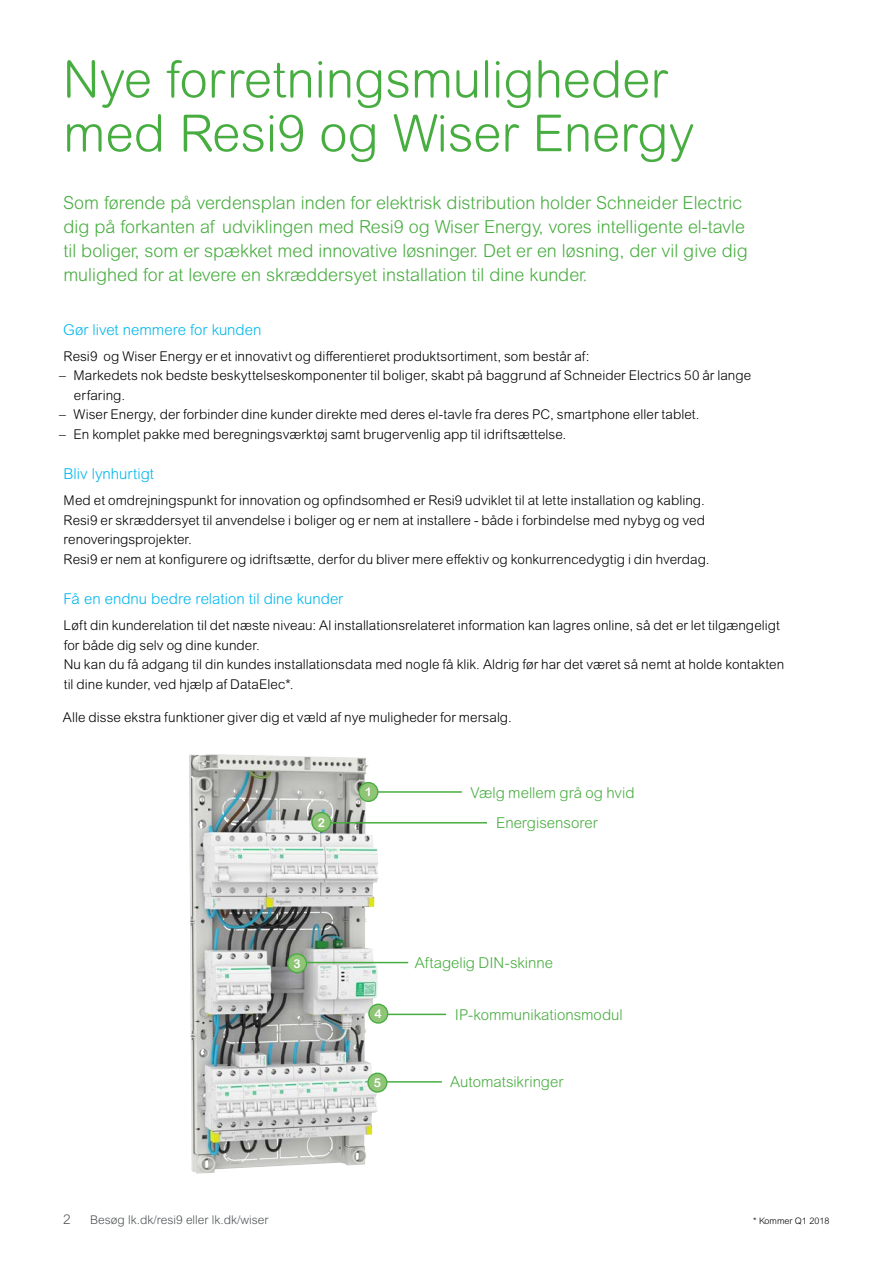
<style>
.page{position:relative;width:893px;height:1263px;background:#fff}
.page>*{position:absolute;margin:0;border:0;box-sizing:border-box;transform-origin:0 0}
.t1{font:300 51px/54px "Arial Rounded MT Pro";color:#48ad40}
.t2{font:300 18px/24px "Arial Rounded MT Pro";color:#48ad40}
.t3{font:300 15px "Arial Rounded MT Pro";color:#48ad40}
.t4{font:300 15px "Arial Rounded MT Pro";color:#00b6ed}
.t5{font:300 13.5px/19.5px "Arial Rounded MT Pro";letter-spacing:.005em;color:#000}
.t6{font:300 13.5px "Arial Rounded MT Pro";color:#505456}
.t7{font:700 12.15px "Arial Rounded MT Pro";color:#fff}
.t8{font:300 12px "Arial Rounded MT Pro";color:#505456}
.t9{font:300 9px "Arial Rounded MT Pro";color:#000}
</style>
<div class="page">
<img style="left:189px;top:754px;width:189px;height:420px">
<hr style="left:388px;top:1014px;width:58px;height:1px;background:#48ad40">
<div style="left:369px;top:1004px;width:19px;height:19px;background:#90c578;border-radius:50%"></div>
<div style="left:368px;top:1003px;width:20px;height:21px;border:1px solid #48ad40;border-radius:50%"></div>
<hr style="left:321px;top:822px;width:166px;height:1px;background:#48ad40">
<div style="left:312px;top:813px;width:19px;height:18px;background:#90c578;border-radius:50%"></div>
<div style="left:311px;top:812px;width:20px;height:20px;border:1px solid #48ad40;border-radius:50%"></div>
<hr style="left:378px;top:791px;width:84px;height:2px;background:#48ad40">
<div style="left:359px;top:783px;width:19px;height:18px;background:#90c578;border-radius:50%"></div>
<div style="left:358px;top:782px;width:20px;height:20px;border:1px solid #48ad40;border-radius:50%"></div>
<hr style="left:306px;top:962px;width:102px;height:1px;background:#48ad40">
<div style="left:288px;top:954px;width:18px;height:19px;background:#90c578;border-radius:50%"></div>
<div style="left:287px;top:953px;width:20px;height:20px;border:1px solid #48ad40;border-radius:50%"></div>
<hr style="left:383px;top:1081px;width:59px;height:2px;background:#48ad40">
<svg style="left:368px;top:1073px;width:19px;height:19px"></svg>
<div style="left:367px;top:1072px;width:20px;height:21px;border:1px solid #48ad40;border-radius:50%"></div>
<h1 class="t1" style="left:63px;top:54px;width:633px">Nye forretningsmuligheder med Resi9 og Wiser Energy</h1>
<p class="t2" style="left:63px;top:192px;width:686px">Som førende på verdensplan inden for elektrisk distribution holder Schneider Electric dig på forkanten af udviklingen med Resi9 og Wiser Energy, vores intelligente el-tavle til boliger, som er spækket med innovative løsninger. Det er en løsning, der vil give dig mulighed for at levere en skræddersyet installation til dine kunder.</p>
<p class="t4" style="left:63px;top:321px;width:200px">Gør livet nemmere for kunden</p>
<p class="t5" style="left:64px;top:347px;width:527px">Resi9 og Wiser Energy er et innovativt og differentieret produktsortiment, som består af:</p>
<p class="t5" style="left:74px;top:366px;width:679px;text-indent:-15px">– Markedets nok bedste beskyttelseskomponenter til boliger, skabt på baggrund af Schneider Electrics 50 år lange erfaring.</p>
<p class="t5" style="left:59px;top:405px;width:642px">– Wiser Energy, der forbinder dine kunder direkte med deres el-tavle fra deres PC, smartphone eller tablet.</p>
<p class="t5" style="left:59px;top:425px;width:509px">– En komplet pakke med beregningsværktøj samt brugervenlig app til idriftsættelse.</p>
<p class="t4" style="left:64px;top:465px;width:92px">Bliv lynhurtigt</p>
<p class="t5" style="left:64px;top:491px;width:648px">Med et omdrejningspunkt for innovation og opfindsomhed er Resi9 udviklet til at lette installation og kabling.<br>Resi9 er skræddersyet til anvendelse i boliger og er nem at installere - både i forbindelse med nybyg og ved renoveringsprojekter.<br>Resi9 er nem at konfigurere og idriftsætte, derfor du bliver mere effektiv og konkurrencedygtig i din hverdag.</p>
<p class="t4" style="left:64px;top:590px;width:281px">Få en endnu bedre relation til dine kunder</p>
<p class="t5" style="left:64px;top:616px;width:722px">Løft din kunderelation til det næste niveau: Al installationsrelateret information kan lagres online, så det er let tilgængeligt for både dig selv og dine kunder.<br>Nu kan du få adgang til din kundes installationsdata med nogle få klik. Aldrig før har det været så nemt at holde kontakten til dine kunder, ved hjælp af DataElec*.</p>
<p class="t5" style="left:63px;top:708px;width:450px">Alle disse ekstra funktioner giver dig et væld af nye muligheder for mersalg.</p>
<p class="t7" style="left:365px;top:785px;width:9px">1</p>
<p class="t3" style="left:470px;top:783px;width:166px">Vælg mellem grå og hvid</p>
<p class="t7" style="left:318px;top:815px;width:9px">2</p>
<p class="t3" style="left:496px;top:814px;width:103px">Energisensorer</p>
<p class="t7" style="left:293px;top:956px;width:9px">3</p>
<p class="t3" style="left:415px;top:954px;width:140px">Aftagelig DIN-skinne</p>
<p class="t7" style="left:374px;top:1006px;width:9px">4</p>
<p class="t3" style="left:455px;top:1006px;width:169px">IP-kommunikationsmodul</p>
<p class="t7" style="left:374px;top:1075px;width:9px">5</p>
<p class="t3" style="left:450px;top:1073px;width:115px">Automatsikringer</p>
<p class="t6" style="left:63px;top:1211px;width:9px">2</p>
<p class="t8" style="left:90px;top:1213px;width:180px">Besøg lk.dk/resi9 eller lk.dk/wiser</p>
<p class="t9" style="left:753px;top:1216px;width:78px">* Kommer Q1 2018</p>
</div>
